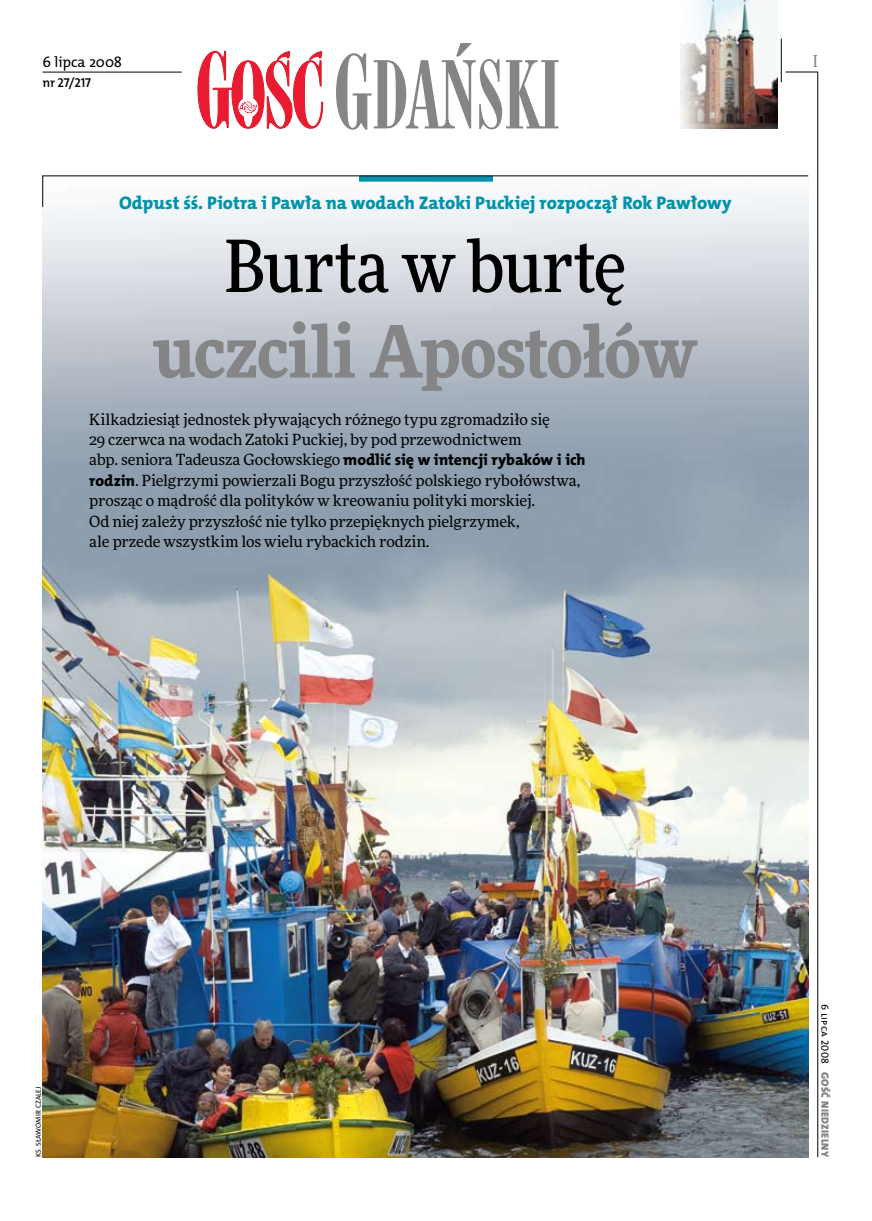
<style>
.page{position:relative;width:872px;height:1221px;background:#fff}
.page>*{position:absolute;margin:0;border:0;box-sizing:border-box;transform-origin:0 0}
.t1{font:900 72px "Freeday Narrow";letter-spacing:-.015em;color:#858486}
.t2{font:500 72px "Freeday Narrow";letter-spacing:-.01em;color:#000}
.t3{font:18.3px "The Mix HP8 Ex Bld";letter-spacing:-.01em;color:#0093aa}
.t4{font:500 16.5px "Freeday Narrow";color:#858486;scale:.9 1}
.t5{font:15.45px/20.4px "Freeday News";letter-spacing:-.01em;color:#000}
.t6{font:14.85px "The Mix HP5 Plain";color:#000}
.t7{font:12.9px "The Mix HP6 Se Bld";letter-spacing:-.01em;color:#000}
.t8{font:10.5px "The Mix HP9 Blk";letter-spacing:.025em;color:#858486}
.t9{font:10.5px "The Mix HP5 Plain";letter-spacing:.015em;color:#000}
.t10{font:7.2px "The Mix HP5 Plain";color:#000}
.s1{font-family:"The Mix HP8 Ex Bld";font-size:15.75px}
</style>
<div class="page">
<hr style="left:817px;top:72px;width:1px;height:1084px;background:#000">
<hr style="left:781px;top:39px;width:1px;height:43px;background:#000">
<img style="left:680px;top:0;width:97px;height:128px">
<hr style="left:43px;top:72px;width:139px;height:1px;background:#000">
<svg style="left:197px;top:51px;width:126px;height:78px"></svg>
<svg style="left:336px;top:43px;width:222px;height:87px"></svg>
<hr style="left:785px;top:72px;width:32px;height:1px;background:#000">
<img style="left:43px;top:207px;width:765px;height:949px">
<svg style="left:42px;top:175px;width:766px;height:32px"></svg>
<p class="t6" style="left:43px;top:53px;width:81px">6 lipca 2008</p>
<p class="t7" style="left:43px;top:75px;width:50px">nr 27/217</p>
<p class="t3" style="left:119px;top:191px;width:614px">Odpust śś. Piotra i Pawła na wodach Zatoki Puckiej rozpoczął Rok Pawłowy</p>
<h1 class="t2" style="left:224px;top:221px;width:403px">Burta w burtę</h1>
<h1 class="t1" style="left:154px;top:304px;width:544px">uczcili Apostołów</h1>
<p class="t5" style="left:89px;top:408px;width:498px">Kilkadziesiąt jednostek pływających różnego typu zgromadziło się<br>29 czerwca na wodach Zatoki Puckiej, by pod przewodnictwem<br>abp. seniora Tadeusza Gocłowskiego <span class="s1">modlić się w intencji rybaków i ich rodzin</span>. Pielgrzymi powierzali Bogu przyszłość polskiego rybołówstwa, prosząc o mądrość dla polityków w kreowaniu polityki morskiej.<br>Od niej zależy przyszłość nie tylko przepięknych pielgrzymek,<br>ale przede wszystkim los wielu rybackich rodzin.</p>
<p class="t4" style="left:813px;top:50px;width:6px">I</p>
<p class="t10" style="left:34px;top:1156px;width:72px;rotate:-90deg">ks. sławomir czalej</p>
<p class="t9" style="left:832px;top:1004px;width:61px;rotate:90deg">6 lipca 2008</p>
<p class="t8" style="left:832px;top:1071px;width:87px;rotate:90deg">Gość Niedzielny</p>
</div>
